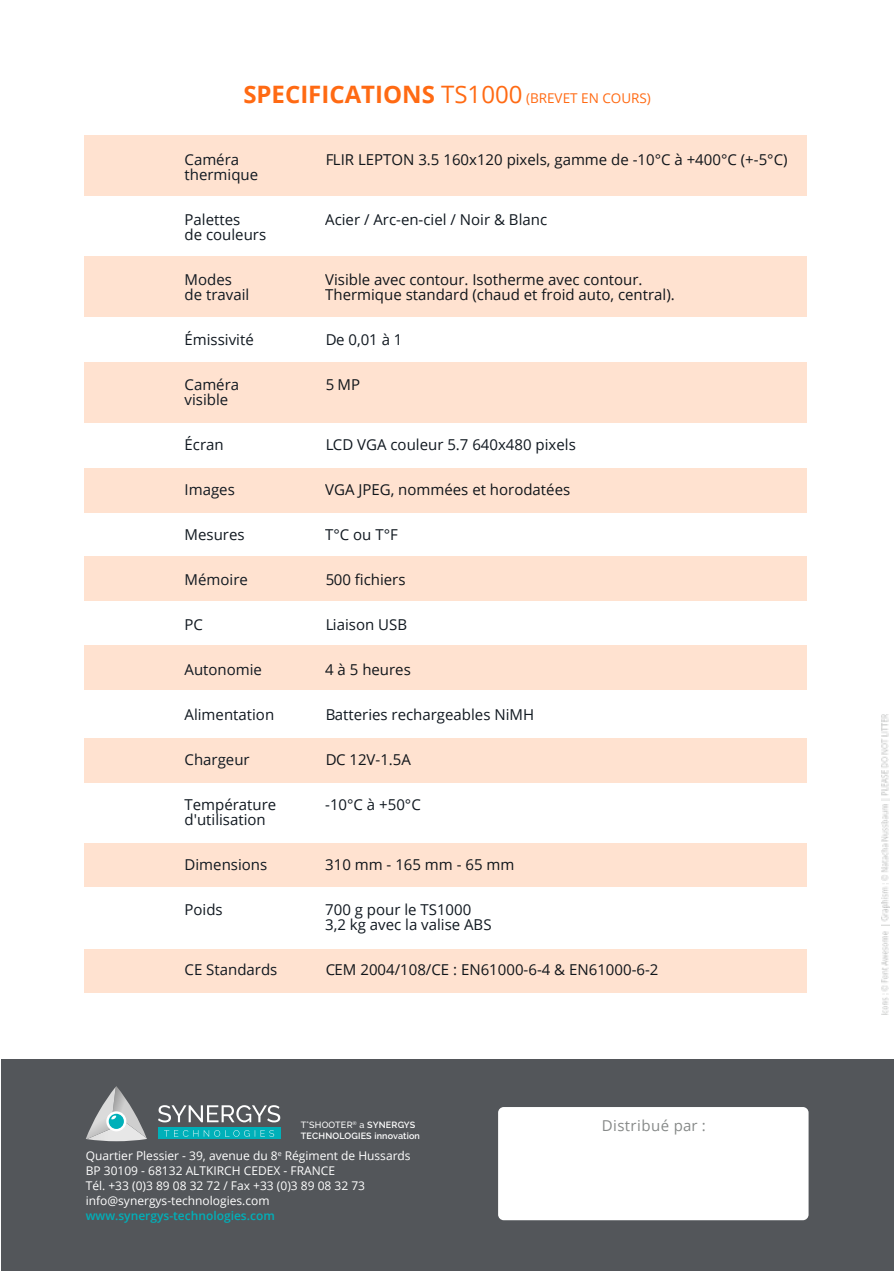
<style>
.page{position:relative;width:894px;height:1272px;background:#fff}
.page>*{position:absolute;margin:0;border:0;box-sizing:border-box;transform-origin:0 0}
.t1{font:15px/15px "Open Sans";color:#101820}
.t2{font:15px "Open Sans";letter-spacing:.03em;color:#878a89}
.t3{font:13.5px "Open Sans";color:#ff6a13}
.t4{font:12px/15px "Open Sans";color:#fff}
.t5{font:600 12px "Open Sans";color:#00b0b9}
.t6{font:600 9px/10.8px "Raleway";letter-spacing:.015em;color:#fff}
.s1{font-weight:700;font-size:24px}
.s2{font-size:24px}
.s3{font-weight:500}
</style>
<div class="page">
<div style="left:1px;top:1060px;width:893px;height:211px;background:#53565a"></div>
<svg style="left:86px;top:1086px;width:61px;height:55px"></svg>
<svg style="left:158px;top:1105px;width:122px;height:17px"></svg>
<div style="left:158px;top:1128px;width:122px;height:11px;background:#00b0b9"></div>
<svg style="left:164px;top:1130px;width:110px;height:7px"></svg>
<div style="left:498px;top:1107px;width:311px;height:113px;background:#fff;border-radius:6px"></div>
<div style="left:84px;top:135px;width:723px;height:61px;background:#ffe2d0"></div>
<div style="left:84px;top:257px;width:723px;height:60px;background:#ffe2d0"></div>
<div style="left:84px;top:362px;width:723px;height:61px;background:#ffe2d0"></div>
<div style="left:84px;top:468px;width:723px;height:45px;background:#ffe2d0"></div>
<div style="left:84px;top:557px;width:723px;height:44px;background:#ffe2d0"></div>
<div style="left:84px;top:645px;width:723px;height:44px;background:#ffe2d0"></div>
<div style="left:84px;top:738px;width:723px;height:45px;background:#ffe2d0"></div>
<div style="left:84px;top:844px;width:723px;height:43px;background:#ffe2d0"></div>
<div style="left:84px;top:949px;width:723px;height:43px;background:#ffe2d0"></div>
<img style="left:882px;top:715px;width:7px;height:300px">
<p class="t3" style="left:243px;top:93px;width:409px"><span class="s1">SPECIFICATIONS</span> <span class="s2">TS1000</span> (BREVET EN COURS)</p>
<p class="t1" style="left:185px;top:154px;width:75px">Caméra thermique</p>
<p class="t1" style="left:185px;top:214px;width:83px">Palettes<br>de couleurs</p>
<p class="t1" style="left:185px;top:274px;width:66px">Modes de travail</p>
<p class="t1" style="left:185px;top:334px;width:71px">Émissivité</p>
<p class="t1" style="left:185px;top:379px;width:56px">Caméra visible</p>
<p class="t1" style="left:185px;top:439px;width:41px">Écran</p>
<p class="t1" style="left:185px;top:484px;width:52px">Images</p>
<p class="t1" style="left:185px;top:529px;width:62px">Mesures</p>
<p class="t1" style="left:185px;top:574px;width:65px">Mémoire</p>
<p class="t1" style="left:185px;top:619px;width:20px">PC</p>
<p class="t1" style="left:185px;top:664px;width:79px">Autonomie</p>
<p class="t1" style="left:185px;top:709px;width:91px">Alimentation</p>
<p class="t1" style="left:185px;top:754px;width:67px">Chargeur</p>
<p class="t1" style="left:185px;top:799px;width:93px">Température d'utilisation</p>
<p class="t1" style="left:185px;top:859px;width:84px">Dimensions</p>
<p class="t1" style="left:185px;top:904px;width:40px">Poids</p>
<p class="t1" style="left:185px;top:964px;width:94px">CE Standards</p>
<p class="t1" style="left:325px;top:154px;width:464px">FLIR LEPTON 3.5 160x120 pixels, gamme de -10°C à +400°C (+-5°C)</p>
<p class="t1" style="left:325px;top:214px;width:223px">Acier / Arc-en-ciel / Noir &amp; Blanc</p>
<p class="t1" style="left:325px;top:274px;width:351px">Visible avec contour. Isotherme avec contour.<br>Thermique standard (chaud et froid auto, central).</p>
<p class="t1" style="left:325px;top:334px;width:79px">De 0,01 à 1</p>
<p class="t1" style="left:325px;top:379px;width:37px">5 MP</p>
<p class="t1" style="left:325px;top:439px;width:252px">LCD VGA couleur 5.7 640x480 pixels</p>
<p class="t1" style="left:325px;top:484px;width:247px">VGA JPEG, nommées et horodatées</p>
<p class="t1" style="left:325px;top:529px;width:74px">T°C ou T°F</p>
<p class="t1" style="left:325px;top:574px;width:82px">500 fichiers</p>
<p class="t1" style="left:325px;top:619px;width:83px">Liaison USB</p>
<p class="t1" style="left:325px;top:664px;width:87px">4 à 5 heures</p>
<p class="t1" style="left:325px;top:709px;width:210px">Batteries rechargeables NiMH</p>
<p class="t1" style="left:325px;top:754px;width:87px">DC 12V-1.5A</p>
<p class="t1" style="left:325px;top:799px;width:97px">-10°C à +50°C</p>
<p class="t1" style="left:325px;top:859px;width:191px">310 mm - 165 mm - 65 mm</p>
<p class="t1" style="left:325px;top:904px;width:168px">700 g pour le TS1000<br>3,2 kg avec la valise ABS</p>
<p class="t1" style="left:325px;top:964px;width:335px">CEM 2004/108/CE : EN61000-6-4 &amp; EN61000-6-2</p>
<p class="t6" style="left:301px;top:1119px;width:121px"><span class="s3">T°SHOOTER</span><sup>®</sup> <span class="s3">a</span> SYNERGYS<br>TECHNOLOGIES innovation</p>
<p class="t2" style="left:602px;top:1120px;width:106px">Distribué par :</p>
<p class="t4" style="left:86px;top:1150px;width:326px">Quartier Plessier - 39, avenue du 8<sup>e</sup> Régiment de Hussards BP 30109 - 68132 ALTKIRCH CEDEX - FRANCE<br>Tél. +33 (0)3 89 08 32 72 / Fax +33 (0)3 89 08 32 73 info@synergys-technologies.com</p>
<p class="t5" style="left:86px;top:1211px;width:191px">www.synergys-technologies.com</p>
</div>
